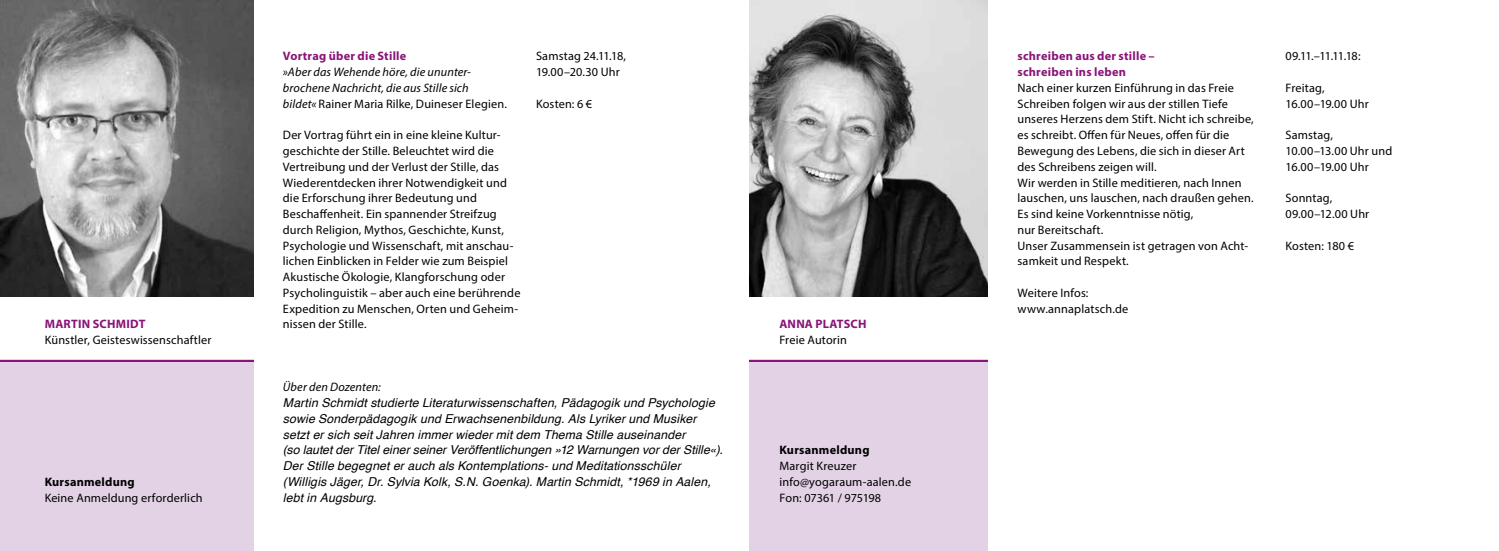
<style>
.page{position:relative;width:1499px;height:551px;background:#fff}
.page>*{position:absolute;margin:0;border:0;box-sizing:border-box;transform-origin:0 0}
.t1{font:12.25px/15.8px "Myriad Pro";letter-spacing:.01em;color:#000}
.t2{font:italic 12.25px/15.8px "Helvetica";letter-spacing:.015em;color:#000}
.t3{font:italic 12.25px/15.8px "Myriad Pro";letter-spacing:.01em;color:#000}
.t4{font:700 12.25px/15.8px "Myriad Pro";letter-spacing:.02em;color:#8a1478}
.t5{font:700 12.25px "Myriad Pro";letter-spacing:.02em;color:#000}
.s1{font-style:normal}
</style>
<div class="page">
<div style="left:0;top:360px;width:253px;height:191px;background:#e3d2e6"></div>
<img style="left:0;top:0;width:253px;height:297px">
<hr style="left:0;top:360px;width:253px;height:2px;background:#8a1478">
<div style="left:749px;top:360px;width:238px;height:191px;background:#e3d2e6"></div>
<img style="left:749px;top:0;width:238px;height:297px">
<hr style="left:749px;top:360px;width:238px;height:2px;background:#8a1478">
<p class="t4" style="left:45px;top:316px;width:102px">MARTIN SCHMIDT</p>
<p class="t1" style="left:45px;top:332px;width:168px">Künstler, Geisteswissenschaftler</p>
<p class="t5" style="left:45px;top:474px;width:92px">Kursanmeldung</p>
<p class="t1" style="left:45px;top:489px;width:159px">Keine Anmeldung erforderlich</p>
<p class="t4" style="left:283px;top:48px;width:125px">Vortrag über die Stille</p>
<p class="t3" style="left:283px;top:64px;width:225px">»Aber das Wehende höre, die ununter&shy;brochene Nachricht, die aus Stille sich<br>bildet« <span class="s1">Rainer Maria Rilke, Duineser Elegien.</span></p>
<p class="t1" style="left:283px;top:127px;width:239px">Der Vortrag führt ein in eine kleine Kultur&shy;geschichte der Stille. Beleuchtet wird die Vertreibung und der Verlust der Stille, das Wiederentdecken ihrer Notwendigkeit und die Erforschung ihrer Bedeutung und Beschaffenheit. Ein spannender Streifzug durch Religion, Mythos, Geschichte, Kunst, Psychologie und Wissenschaft, mit anschau&shy;lichen Einblicken in Felder wie zum Beispiel Akustische Ökologie, Klangforschung oder Psycholinguistik – aber auch eine berührende Expedition zu Menschen, Orten und Geheim&shy;nissen der Stille.</p>
<p class="t1" style="left:536px;top:48px;width:91px">Samstag 24.11.18,<br>19.00–20.30 Uhr</p>
<p class="t1" style="left:536px;top:96px;width:58px">Kosten: 6 €</p>
<p class="t3" style="left:283px;top:379px;width:99px">Über den Dozenten:</p>
<p class="t2" style="left:283px;top:395px;width:441px">Martin Schmidt studierte Literaturwissenschaften, Pädagogik und Psychologie sowie Sonderpädagogik und Erwachsenenbildung. Als Lyriker und Musiker setzt er sich seit Jahren immer wieder mit dem Thema Stille auseinander<br>(so lautet der Titel einer seiner Veröffentlichungen »12 Warnungen vor der Stille«).<br>Der Stille begegnet er auch als Kontemplations- und Meditationsschüler (Willigis Jäger, Dr. Sylvia Kolk, S.N. Goenka). Martin Schmidt, *1969 in Aalen, lebt in Augsburg.</p>
<p class="t4" style="left:779px;top:316px;width:89px">ANNA PLATSCH</p>
<p class="t1" style="left:779px;top:332px;width:69px">Freie Autorin</p>
<p class="t5" style="left:779px;top:442px;width:92px">Kursanmeldung</p>
<p class="t1" style="left:779px;top:458px;width:133px">Margit Kreuzer info@yogaraum-aalen.de<br>Fon: 07361 / 975198</p>
<p class="t4" style="left:1017px;top:48px;width:139px">schreiben aus der stille – schreiben ins leben</p>
<p class="t1" style="left:1017px;top:80px;width:238px">Nach einer kurzen Einführung in das Freie Schreiben folgen wir aus der stillen Tiefe unseres Herzens dem Stift. Nicht ich schreibe, es schreibt. Offen für Neues, offen für die Bewegung des Lebens, die sich in dieser Art des Schreibens zeigen will.<br>Wir werden in Stille meditieren, nach Innen lauschen, uns lauschen, nach draußen gehen.<br>Es sind keine Vorkenntnisse nötig,<br>nur Bereitschaft.<br>Unser Zusammensein ist getragen von Acht&shy;samkeit und Respekt.</p>
<p class="t1" style="left:1017px;top:285px;width:112px">Weitere Infos: www.annaplatsch.de</p>
<p class="t1" style="left:1285px;top:48px;width:76px">09.11.–11.11.18:</p>
<p class="t1" style="left:1285px;top:80px;width:85px">Freitag,<br>16.00–19.00 Uhr</p>
<p class="t1" style="left:1285px;top:127px;width:108px">Samstag,<br>10.00–13.00 Uhr und<br>16.00–19.00 Uhr</p>
<p class="t1" style="left:1285px;top:190px;width:85px">Sonntag,<br>09.00–12.00 Uhr</p>
<p class="t1" style="left:1285px;top:237px;width:70px">Kosten: 180 €</p>
</div>
